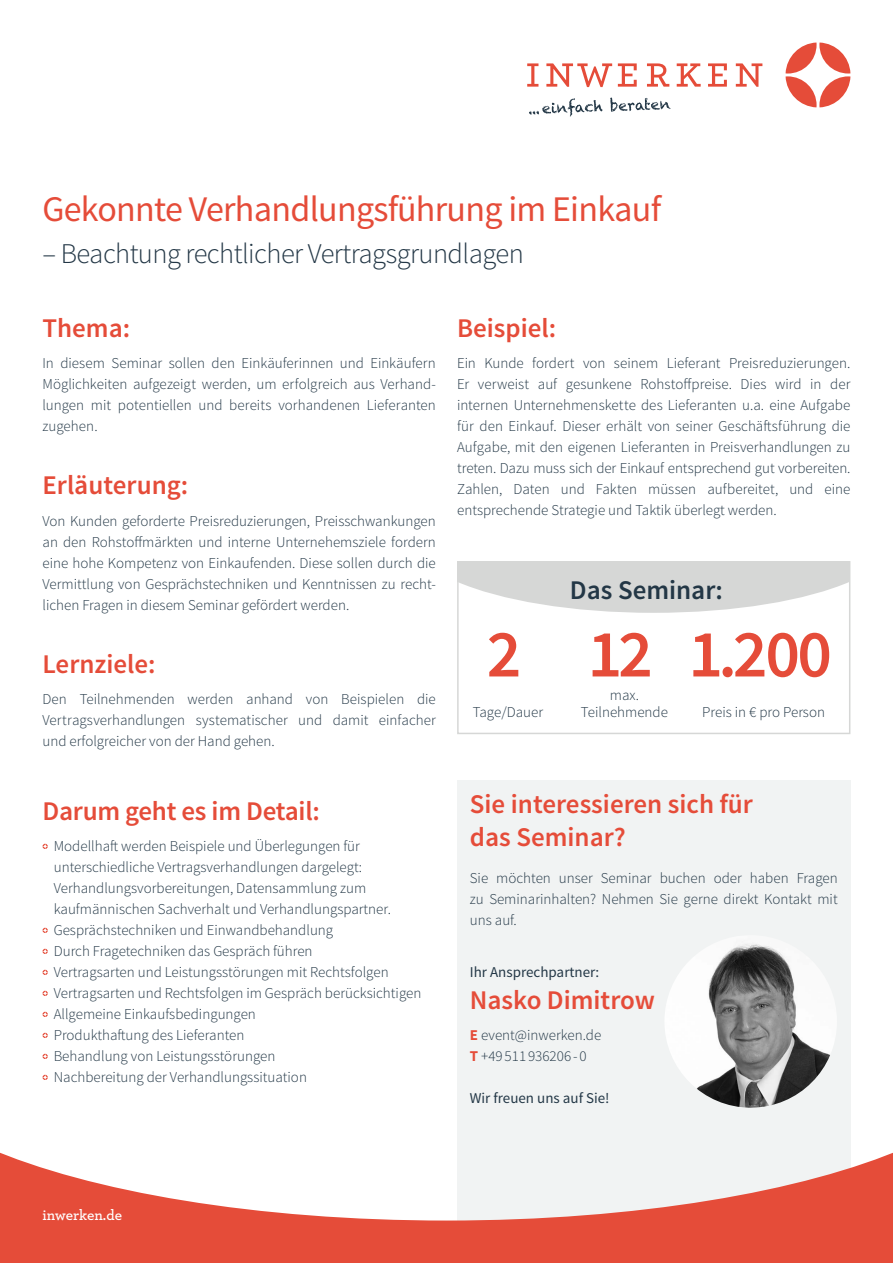
<style>
.page{position:relative;width:893px;height:1263px;background:#fff}
.page>*{position:absolute;margin:0;border:0;box-sizing:border-box;transform-origin:0 0}
.t1{font:600 67.5px "Source Sans Pro";color:#e54c39}
.t2{font:36px "Source Sans Pro";letter-spacing:-.02em;color:#e54c39}
.t3{font:300 28.5px "Source Sans Pro";letter-spacing:-.02em;color:#233746}
.t4{font:600 27px/32.4px "Source Sans Pro";color:#e54c39}
.t5{font:600 27px "Source Sans Pro";color:#233746}
.t6{font:300 15px/21px "Source Sans Pro";color:#233746;text-align:justify}
.t7{font:15px "Source Sans Pro";color:#233746}
.t8{font:600 15px "Archer";color:#fff}
.s1{font-weight:700;color:#e54c39}
</style>
<div class="page">
<div style="left:457px;top:780px;width:393px;height:483px;background:#f1f3f3"></div>
<img style="left:664px;top:935px;width:173px;height:173px;border-radius:86px">
<svg style="left:0;top:1147px;width:893px;height:116px;fill:#e54c39"></svg>
<svg style="left:647px;top:63px;width:22px;height:24px"></svg>
<svg style="left:527px;top:63px;width:11px;height:24px"></svg>
<svg style="left:618px;top:63px;width:19px;height:24px"></svg>
<svg style="left:677px;top:63px;width:24px;height:24px"></svg>
<svg style="left:708px;top:63px;width:19px;height:24px"></svg>
<svg style="left:736px;top:63px;width:26px;height:24px"></svg>
<svg style="left:546px;top:63px;width:66px;height:24px"></svg>
<svg style="left:786px;top:43px;width:64px;height:64px"></svg>
<svg style="left:529px;top:98px;width:73px;height:19px"></svg>
<svg style="left:610px;top:97px;width:60px;height:15px"></svg>
<svg style="left:43px;top:844px;width:5px;height:5px"></svg>
<svg style="left:43px;top:928px;width:5px;height:5px"></svg>
<svg style="left:43px;top:949px;width:5px;height:5px"></svg>
<svg style="left:43px;top:970px;width:5px;height:5px"></svg>
<svg style="left:43px;top:991px;width:5px;height:5px"></svg>
<svg style="left:43px;top:1012px;width:5px;height:5px"></svg>
<svg style="left:43px;top:1033px;width:5px;height:5px"></svg>
<svg style="left:43px;top:1054px;width:5px;height:5px"></svg>
<svg style="left:43px;top:1075px;width:5px;height:5px"></svg>
<svg style="left:460px;top:564px;width:387px;height:49px"></svg>
<div style="left:457px;top:561px;width:393px;height:173px;border:2px solid #d6d7d6"></div>
<h2 class="t2" style="left:43px;top:187px;width:620px">Gekonnte Verhandlungsführung im Einkauf</h2>
<h3 class="t3" style="left:43px;top:236px;width:483px">– Beachtung rechtlicher Vertragsgrundlagen</h3>
<h3 class="t4" style="left:43px;top:312px;width:89px">Thema:</h3>
<p class="t6" style="left:43px;top:353px;width:395px">In diesem Seminar sollen den Einkäuferinnen und Einkäufern Möglichkeiten aufgezeigt werden, um erfolgreich aus Verhand&shy;lungen mit potentiellen und bereits vorhandenen Lieferanten zugehen.</p>
<h3 class="t4" style="left:43px;top:470px;width:147px">Erläuterung:</h3>
<p class="t6" style="left:43px;top:510px;width:395px">Von Kunden geforderte Preisreduzierungen, Preisschwankungen an den Rohstoffmärkten und interne Unternehemsziele fordern eine hohe Kompetenz von Einkaufenden. Diese sollen durch die Vermittlung von Gesprächstechniken und Kenntnissen zu recht&shy;lichen Fragen in diesem Seminar gefördert werden.</p>
<h3 class="t4" style="left:43px;top:648px;width:115px">Lernziele:</h3>
<p class="t6" style="left:43px;top:689px;width:395px">Den Teilnehmenden werden anhand von Beispielen die Vertragsverhandlungen systematischer und damit einfacher und erfolgreicher von der Hand gehen.</p>
<h3 class="t4" style="left:43px;top:795px;width:279px">Darum geht es im Detail:</h3>
<p class="t6" style="left:54px;top:836px;width:369px;text-align:left">Modellhaft werden Beispiele und Überlegungen für unterschiedliche Vertragsverhandlungen dargelegt:<br>Verhandlungsvorbereitungen, Datensammlung zum kaufmännischen Sachverhalt und Verhandlungspartner.<br>Gesprächstechniken und Einwandbehandlung<br>Durch Fragetechniken das Gespräch führen<br>Vertragsarten und Leistungsstörungen mit Rechtsfolgen Vertragsarten und Rechtsfolgen im Gespräch berücksichtigen Allgemeine Einkaufsbedingungen<br>Produkthaftung des Lieferanten<br>Behandlung von Leistungsstörungen<br>Nachbereitung der Verhandlungssituation</p>
<h3 class="t4" style="left:457px;top:312px;width:101px">Beispiel:</h3>
<p class="t6" style="left:457px;top:353px;width:395px">Ein Kunde fordert von seinem Lieferant Preisreduzierungen.<br>Er verweist auf gesunkene Rohstoffpreise. Dies wird in der internen Unternehmenskette des Lieferanten u.a. eine Aufgabe für den Einkauf. Dieser erhält von seiner Geschäftsführung die Aufgabe, mit den eigenen Lieferanten in Preisverhandlungen zu treten. Dazu muss sich der Einkauf entsprechend gut vorbereiten.<br>Zahlen, Daten und Fakten müssen aufbereitet, und eine entsprechende Strategie und Taktik überlegt werden.</p>
<h1 class="t1" style="left:487px;top:611px;width:36px">2</h1>
<p class="t6" style="left:473px;top:701px;width:72px">Tage/Dauer</p>
<h3 class="t5" style="left:570px;top:573px;width:155px">Das Seminar:</h3>
<h1 class="t1" style="left:588px;top:611px;width:67px">12</h1>
<p class="t6" style="left:581px;top:687px;width:89px;line-height:16.5px;text-align:center">max.<br>Teilnehmende</p>
<h1 class="t1" style="left:688px;top:611px;width:145px">1.200</h1>
<p class="t6" style="left:702px;top:701px;width:124px">Preis in € pro Person</p>
<h3 class="t4" style="left:470px;top:789px;width:285px">Sie interessieren sich für das Seminar?</h3>
<p class="t6" style="left:470px;top:867px;width:369px">Sie möchten unser Seminar buchen oder haben Fragen zu Seminarinhalten? Nehmen Sie gerne direkt Kontakt mit uns auf.</p>
<p class="t7" style="left:470px;top:963px;width:131px">Ihr Ansprechpartner:</p>
<h3 class="t4" style="left:470px;top:984px;width:187px">Nasko Dimitrow</h3>
<p class="t6" style="left:470px;top:1025px;width:133px"><span class="s1">E</span> event@inwerken.de<br><span class="s1">T</span> +49 511 936206 - 0</p>
<p class="t7" style="left:470px;top:1089px;width:141px">Wir freuen uns auf Sie!</p>
<p class="t8" style="left:43px;top:1204px;width:81px">inwerken.de</p>
</div>
